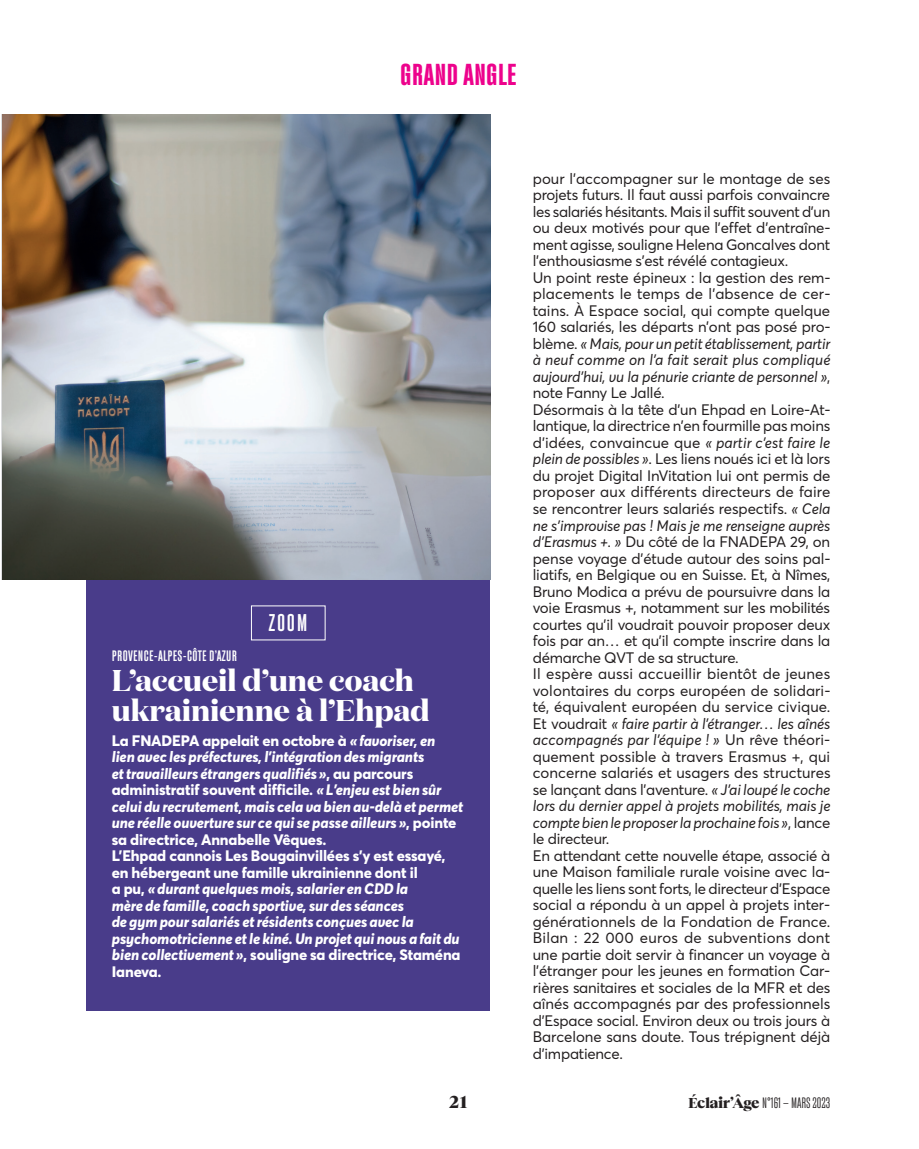
<style>
.page{position:relative;width:919px;height:1149px;background:#fff}
.page>*{position:absolute;margin:0;border:0;box-sizing:border-box;transform-origin:0 0}
.t1{font:700 30px/30px "Domaine Disp";color:#fff}
.t2{font:600 condensed 30px "Fixture";color:#ed028c}
.t3{font:500 condensed 24px "Fixture";color:#fff}
.t4{font:800 18px "Reckless Neue";color:#231f20}
.t5{font:15px/16.5px "Averta CY";letter-spacing:-.01em;color:#231f20}
.t6{font:italic 800 15px/16.5px "Averta CY";letter-spacing:-.005em;color:#fff}
.t7{font:500 condensed 15px "Fixture";letter-spacing:.02em;color:#fff}
.t8{font:300 condensed 15px "Fixture";color:#231f20}
.s1{font-style:normal}
.s2{font-style:italic}
.s3{font-family:"Reckless Neue";font-weight:800;font-stretch:normal}
</style>
<div class="page">
<img style="left:1px;top:114px;width:489px;height:466px">
<div style="left:86px;top:580px;width:404px;height:431px;background:#493c8a"></div>
<h1 class="t2" style="left:400px;top:56px;width:118px">GRAND ANGLE</h1>
<h2 class="t3" style="left:269px;top:609px;width:40px">ZOOM</h2>
<p class="t7" style="left:112px;top:647px;width:127px">PROVENCE-ALPES-CÔTE D’AZUR</p>
<h1 class="t1" style="left:112px;top:665px;width:319px">L’accueil d’une coach ukrainienne à l’Ehpad</h1>
<p class="t6" style="left:112px;top:732px;width:353px"><span class="s1">La FNADEPA appelait en octobre à</span> « favoriser, en<br>lien avec les préfectures, l’intégration des migrants<br>et travailleurs étrangers qualifiés »<span class="s1">, au parcours administratif souvent difficile.</span> « L’enjeu est bien sûr celui du recrutement, mais cela va bien au-delà et permet une réelle ouverture sur ce qui se passe ailleurs »<span class="s1">, pointe sa directrice, Annabelle Vêques.<br>L’Ehpad cannois Les Bougainvillées s’y est essayé, en hébergeant une famille ukrainienne dont il<br>a pu,</span> « durant quelques mois, salarier en CDD la<br>mère de famille, coach sportive, sur des séances<br>de gym pour salariés et résidents conçues avec la psychomotricienne et le kiné. Un projet qui nous a fait du bien collectivement »<span class="s1">, souligne sa directrice, Staména Ianeva.</span></p>
<p class="t5" style="left:533px;top:170px;width:299px">pour l’accompagner sur le montage de ses projets futurs. Il faut aussi parfois convaincre les salariés hésitants. Mais il suffit souvent d’un ou deux motivés pour que l’effet d’entraîne&shy;ment agisse, souligne Helena Goncalves dont l’enthousiasme s’est révélé contagieux.<br>Un point reste épineux : la gestion des rem&shy;placements le temps de l’absence de cer&shy;tains. À Espace social, qui compte quelque 160 salariés, les départs n’ont pas posé pro&shy;blème. <span class="s2">« Mais, pour un petit établissement, partir à neuf comme on l’a fait serait plus compliqué aujourd’hui, vu la pénurie criante de personnel »</span>, note Fanny Le Jallé.<br>Désormais à la tête d’un Ehpad en Loire-At&shy;lantique, la directrice n’en fourmille pas moins d’idées, convaincue que <span class="s2">« partir c’est faire le plein de possibles »</span>. Les liens noués ici et là lors du projet Digital InVitation lui ont permis de proposer aux différents directeurs de faire se rencontrer leurs salariés respectifs. <span class="s2">« Cela ne s’improvise pas ! Mais je me renseigne auprès d’Erasmus +. »</span> Du côté de la FNADEPA 29, on pense voyage d’étude autour des soins pal&shy;liatifs, en Belgique ou en Suisse. Et, à Nîmes, Bruno Modica a prévu de poursuivre dans la voie Erasmus +, notamment sur les mobilités courtes qu’il voudrait pouvoir proposer deux fois par an… et qu’il compte inscrire dans la démarche QVT de sa structure.<br>Il espère aussi accueillir bientôt de jeunes volontaires du corps européen de solidari&shy;té, équivalent européen du service civique.<br>Et voudrait <span class="s2">« faire partir à l’étranger… les aînés accompagnés par l’équipe ! »</span> Un rêve théori&shy;quement possible à travers Erasmus +, qui concerne salariés et usagers des structures se lançant dans l’aventure. <span class="s2">« J’ai loupé le coche lors du dernier appel à projets mobilités, mais je compte bien le proposer la prochaine fois »</span>, lance le directeur.<br>En attendant cette nouvelle étape, associé à une Maison familiale rurale voisine avec la&shy;quelle les liens sont forts, le directeur d'Espace social a répondu à un appel à projets inter&shy;générationnels de la Fondation de France.<br>Bilan : 22 000 euros de subventions dont une partie doit servir à financer un voyage à l’étranger pour les jeunes en formation Car&shy;rières sanitaires et sociales de la MFR et des aînés accompagnés par des professionnels d’Espace social. Environ deux ou trois jours à Barcelone sans doute. Tous trépignent déjà d’impatience.</p>
<p class="t4" style="left:449px;top:1088px;width:20px">21</p>
<p class="t8" style="left:688px;top:1094px;width:144px"><span class="s3">Éclair’Âge</span> N°161 — MARS 2023</p>
</div>
